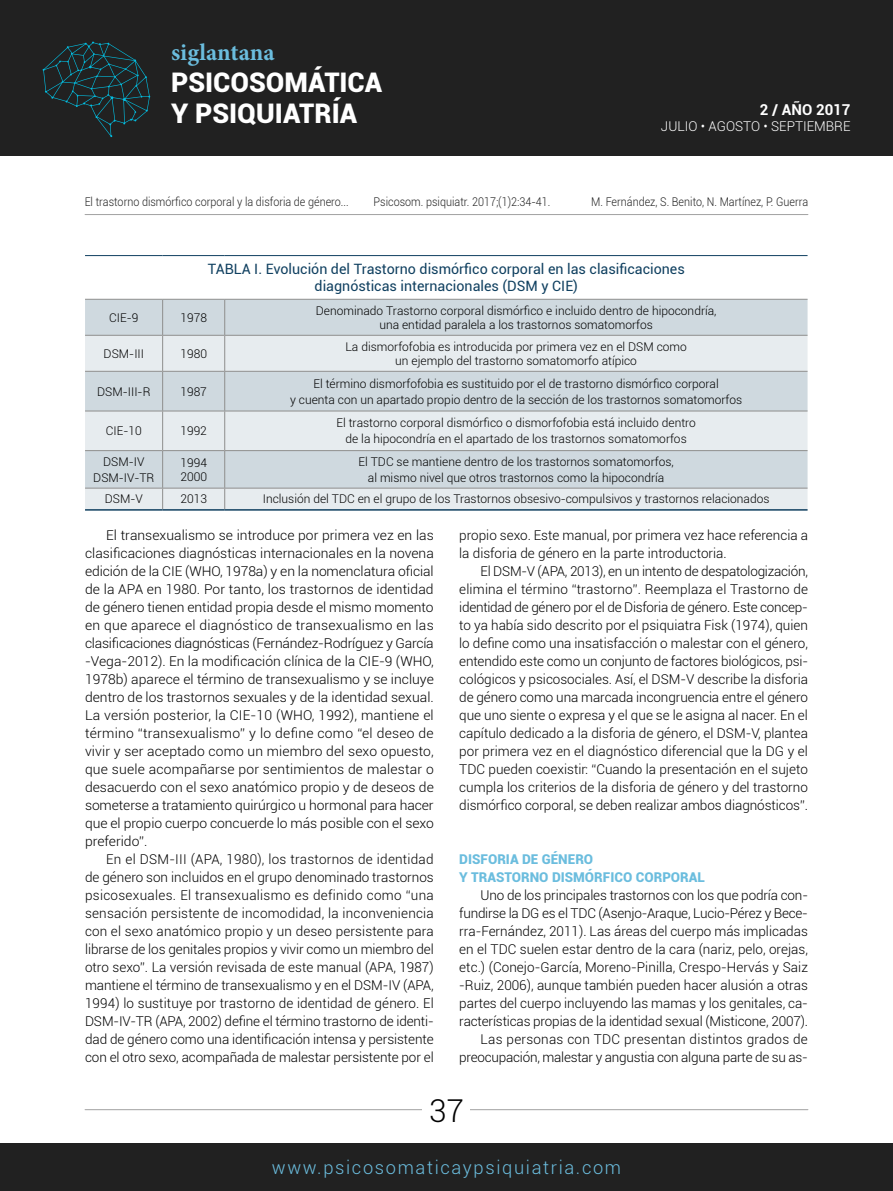
<style>
.page{position:relative;width:893px;height:1191px;background:#fff}
.page>*{position:absolute;margin:0;border:0;box-sizing:border-box;transform-origin:0 0}
.t1{font:300 31.5px "Roboto";color:#000}
.t2{font:900 27px/31.5px "Roboto";color:#fff}
.t3{font:700 24px "Minion Pro";color:#6bbdde}
.t4{font:300 18.3px "Roboto";letter-spacing:.09em;color:#6bbdde}
.t5{font:700 15px "Roboto";color:#fff}
.t6{font:14.25px/17.2px "Roboto";color:#104060;text-align:center}
.t7{font:300 13.5px/18px "Roboto";letter-spacing:-.005em;color:#000;text-align:justify}
.t8{font:900 13.5px/18px "Roboto";color:#6bbdde}
.t9{font:300 13.5px "Roboto";color:#fff}
.t10{font:300 12px/15.8px "Roboto";color:#000;text-align:center}
.t11{font:300 12px "Roboto";color:#212121;scale:.9 1}
</style>
<div class="page">
<hr style="left:85px;top:214px;width:723px;height:1px;background:#a2a2a2">
<hr style="left:85px;top:1109px;width:723px;height:1px;background:#a2a2a2">
<div style="left:423px;top:1098px;width:47px;height:23px;background:#fff"></div>
<div style="left:0;top:0;width:893px;height:155px;background:#212121"></div>
<div style="left:0;top:1143px;width:893px;height:48px;background:#212121"></div>
<svg style="left:43px;top:41px;width:107px;height:96px"></svg>
<div style="left:85px;top:300px;width:722px;height:35px;background:#cfd9df"></div>
<svg style="left:85px;top:336px;width:722px;height:173px;background:#dbe2e7"></svg>
<hr style="left:85px;top:255px;width:78px;height:1px;background:#104060">
<hr style="left:163px;top:255px;width:62px;height:1px;background:#104060">
<hr style="left:225px;top:255px;width:582px;height:1px;background:#104060">
<hr style="left:85px;top:299px;width:78px;height:1px;background:#8e8e8d">
<hr style="left:163px;top:299px;width:62px;height:1px;background:#8e8e8d">
<hr style="left:162px;top:300px;width:1px;height:35px;background:#8e8e8d">
<hr style="left:225px;top:299px;width:582px;height:1px;background:#8e8e8d">
<hr style="left:224px;top:300px;width:1px;height:35px;background:#8e8e8d">
<hr style="left:85px;top:335px;width:78px;height:1px;background:#8e8e8d">
<hr style="left:163px;top:335px;width:62px;height:1px;background:#8e8e8d">
<hr style="left:162px;top:336px;width:1px;height:35px;background:#8e8e8d">
<hr style="left:225px;top:335px;width:582px;height:1px;background:#8e8e8d">
<hr style="left:224px;top:336px;width:1px;height:35px;background:#8e8e8d">
<hr style="left:162px;top:372px;width:1px;height:38px;background:#8e8e8d">
<hr style="left:224px;top:372px;width:1px;height:38px;background:#8e8e8d">
<hr style="left:162px;top:411px;width:1px;height:39px;background:#8e8e8d">
<hr style="left:224px;top:411px;width:1px;height:39px;background:#8e8e8d">
<hr style="left:162px;top:451px;width:1px;height:37px;background:#8e8e8d">
<hr style="left:224px;top:451px;width:1px;height:37px;background:#8e8e8d">
<svg style="left:162px;top:489px;width:1px;height:20px"></svg>
<svg style="left:224px;top:489px;width:1px;height:20px"></svg>
<hr style="left:85px;top:371px;width:78px;height:1px;background:#8e8e8d">
<hr style="left:85px;top:410px;width:78px;height:1px;background:#8e8e8d">
<hr style="left:85px;top:450px;width:78px;height:1px;background:#8e8e8d">
<hr style="left:85px;top:488px;width:78px;height:1px;background:#8e8e8d">
<hr style="left:163px;top:371px;width:62px;height:1px;background:#8e8e8d">
<hr style="left:225px;top:371px;width:582px;height:1px;background:#8e8e8d">
<hr style="left:163px;top:410px;width:62px;height:1px;background:#8e8e8d">
<hr style="left:225px;top:410px;width:582px;height:1px;background:#8e8e8d">
<hr style="left:163px;top:450px;width:62px;height:1px;background:#8e8e8d">
<hr style="left:225px;top:450px;width:582px;height:1px;background:#8e8e8d">
<hr style="left:163px;top:488px;width:62px;height:1px;background:#8e8e8d">
<hr style="left:225px;top:488px;width:582px;height:1px;background:#8e8e8d">
<hr style="left:85px;top:509px;width:78px;height:1px;background:#104060">
<hr style="left:163px;top:509px;width:62px;height:1px;background:#104060">
<hr style="left:225px;top:509px;width:582px;height:1px;background:#104060">
<h3 class="t3" style="left:171px;top:35px;width:105px">siglantana</h3>
<h2 class="t2" style="left:171px;top:65px;width:212px">PSICOSOMÁTICA<br>Y PSIQUIATRÍA</h2>
<p class="t5" style="left:760px;top:99px;width:92px">2 / AÑO 2017</p>
<p class="t9" style="left:661px;top:117px;width:191px">JULIO • AGOSTO • SEPTIEMBRE</p>
<p class="t11" style="left:374px;top:194px;width:198px">Psicosom. psiquiatr. 2017;(1)2:34-41.</p>
<p class="t11" style="left:85px;top:194px;width:295px">El trastorno dismórfico corporal y la disforia de género...</p>
<p class="t11" style="left:591px;top:194px;width:243px">M. Fernández, S. Benito, N. Martínez, P. Guerra</p>
<p class="t6" style="left:208px;top:260px;width:479px">TABLA I. Evolución del Trastorno dismórfico corporal en las clasificaciones diagnósticas internacionales (DSM y CIE)</p>
<p class="t10" style="left:109px;top:309px;width:31px">CIE-9</p>
<p class="t10" style="left:180px;top:309px;width:28px">1978</p>
<p class="t10" style="left:316px;top:303px;width:402px;line-height:14.2px">Denominado Trastorno corporal dismórfico e incluido dentro de hipocondría, una entidad paralela a los trastornos somatomorfos</p>
<p class="t10" style="left:104px;top:345px;width:42px">DSM-III</p>
<p class="t10" style="left:180px;top:345px;width:28px">1980</p>
<p class="t10" style="left:345px;top:339px;width:343px;line-height:14.2px">La dismorfofobia es introducida por primera vez en el DSM como un ejemplo del trastorno somatomorfo atípico</p>
<p class="t10" style="left:97px;top:383px;width:55px">DSM-III-R</p>
<p class="t10" style="left:180px;top:383px;width:28px">1987</p>
<p class="t10" style="left:290px;top:375px;width:453px">El término dismorfofobia es sustituido por el de trastorno dismórfico corporal<br>y cuenta con un apartado propio dentro de la sección de los trastornos somatomorfos</p>
<p class="t10" style="left:106px;top:423px;width:37px">CIE-10</p>
<p class="t10" style="left:180px;top:423px;width:28px">1992</p>
<p class="t10" style="left:336px;top:415px;width:361px">El trastorno corporal dismórfico o dismorfofobia está incluido dentro de la hipocondría en el apartado de los trastornos somatomorfos</p>
<p class="t10" style="left:93px;top:453px;width:63px">DSM-IV<br>DSM-IV-TR</p>
<p class="t10" style="left:180px;top:455px;width:28px;line-height:14.2px;text-align:left">1994<br>2000</p>
<p class="t10" style="left:359px;top:453px;width:317px">El TDC se mantiene dentro de los trastornos somatomorfos, al mismo nivel que otros trastornos como la hipocondría</p>
<p class="t10" style="left:105px;top:491px;width:40px">DSM-V</p>
<p class="t10" style="left:180px;top:491px;width:28px">2013</p>
<p class="t10" style="left:263px;top:491px;width:508px">Inclusión del TDC en el grupo de los Trastornos obsesivo-compulsivos y trastornos relacionados</p>
<p class="t7" style="left:85px;top:526px;width:350px;text-indent:21px">El transexualismo se introduce por primera vez en las clasificaciones diagnósticas internacionales en la novena edición de la CIE (WHO, 1978a) y en la nomenclatura oficial de la APA en 1980. Por tanto, los trastornos de identidad de género tienen entidad propia desde el mismo momento en que aparece el diagnóstico de transexualismo en las clasificaciones diagnósticas (Fernández-Rodríguez y García -Vega-2012). En la modificación clínica de la CIE-9 (WHO, 1978b) aparece el término de transexualismo y se incluye dentro de los trastornos sexuales y de la identidad sexual.<br>La versión posterior, la CIE-10 (WHO, 1992), mantiene el término “transexualismo” y lo define como “el deseo de vivir y ser aceptado como un miembro del sexo opuesto, que suele acompañarse por sentimientos de malestar o desacuerdo con el sexo anatómico propio y de deseos de someterse a tratamiento quirúrgico u hormonal para hacer que el propio cuerpo concuerde lo más posible con el sexo preferido”.</p>
<p class="t7" style="left:85px;top:850px;width:350px;text-indent:21px">En el DSM-III (APA, 1980), los trastornos de identidad de género son incluidos en el grupo denominado trastornos psicosexuales. El transexualismo es definido como “una sensación persistente de incomodidad, la inconveniencia con el sexo anatómico propio y un deseo persistente para librarse de los genitales propios y vivir como un miembro del otro sexo”. La versión revisada de este manual (APA, 1987) mantiene el término de transexualismo y en el DSM-IV (APA, 1994) lo sustituye por trastorno de identidad de género. El DSM-IV-TR (APA, 2002) define el término trastorno de identi&shy;dad de género como una identificación intensa y persistente con el otro sexo, acompañada de malestar persistente por el</p>
<p class="t7" style="left:459px;top:526px;width:350px">propio sexo. Este manual, por primera vez hace referencia a la disforia de género en la parte introductoria.</p>
<p class="t7" style="left:459px;top:562px;width:350px;text-indent:21px">El DSM-V (APA, 2013), en un intento de despatologización, elimina el término “trastorno”. Reemplaza el Trastorno de identidad de género por el de Disforia de género. Este concep&shy;to ya había sido descrito por el psiquiatra Fisk (1974), quien lo define como una insatisfacción o malestar con el género, entendido este como un conjunto de factores biológicos, psi&shy;cológicos y psicosociales. Así, el DSM-V describe la disforia de género como una marcada incongruencia entre el género que uno siente o expresa y el que se le asigna al nacer. En el capítulo dedicado a la disforia de género, el DSM-V, plantea por primera vez en el diagnóstico diferencial que la DG y el TDC pueden coexistir: “Cuando la presentación en el sujeto cumpla los criterios de la disforia de género y del trastorno dismórfico corporal, se deben realizar ambos diagnósticos”.</p>
<p class="t8" style="left:459px;top:850px;width:247px">DISFORIA DE GÉNERO<br>Y TRASTORNO DISMÓRFICO CORPORAL</p>
<p class="t7" style="left:459px;top:886px;width:350px;text-align:right">Uno de los principales trastornos con los que podría con&shy;fundirse la DG es el TDC (Asenjo-Araque, Lucio-Pérez y Bece&shy;rra-Fernández, 2011). Las áreas del cuerpo más implicadas en el TDC suelen estar dentro de la cara (nariz, pelo, orejas, etc.) (Conejo-García, Moreno-Pinilla, Crespo-Hervás y Saiz -Ruiz, 2006), aunque también pueden hacer alusión a otras partes del cuerpo incluyendo las mamas y los genitales, ca&shy;racterísticas propias de la identidad sexual (Misticone, 2007).<br>Las personas con TDC presentan distintos grados de preocupación, malestar y angustia con alguna parte de su as-</p>
<h1 class="t1" style="left:429px;top:1088px;width:36px">37</h1>
<h3 class="t4" style="left:272px;top:1154px;width:351px">www.psicosomaticaypsiquiatria.com</h3>
</div>
